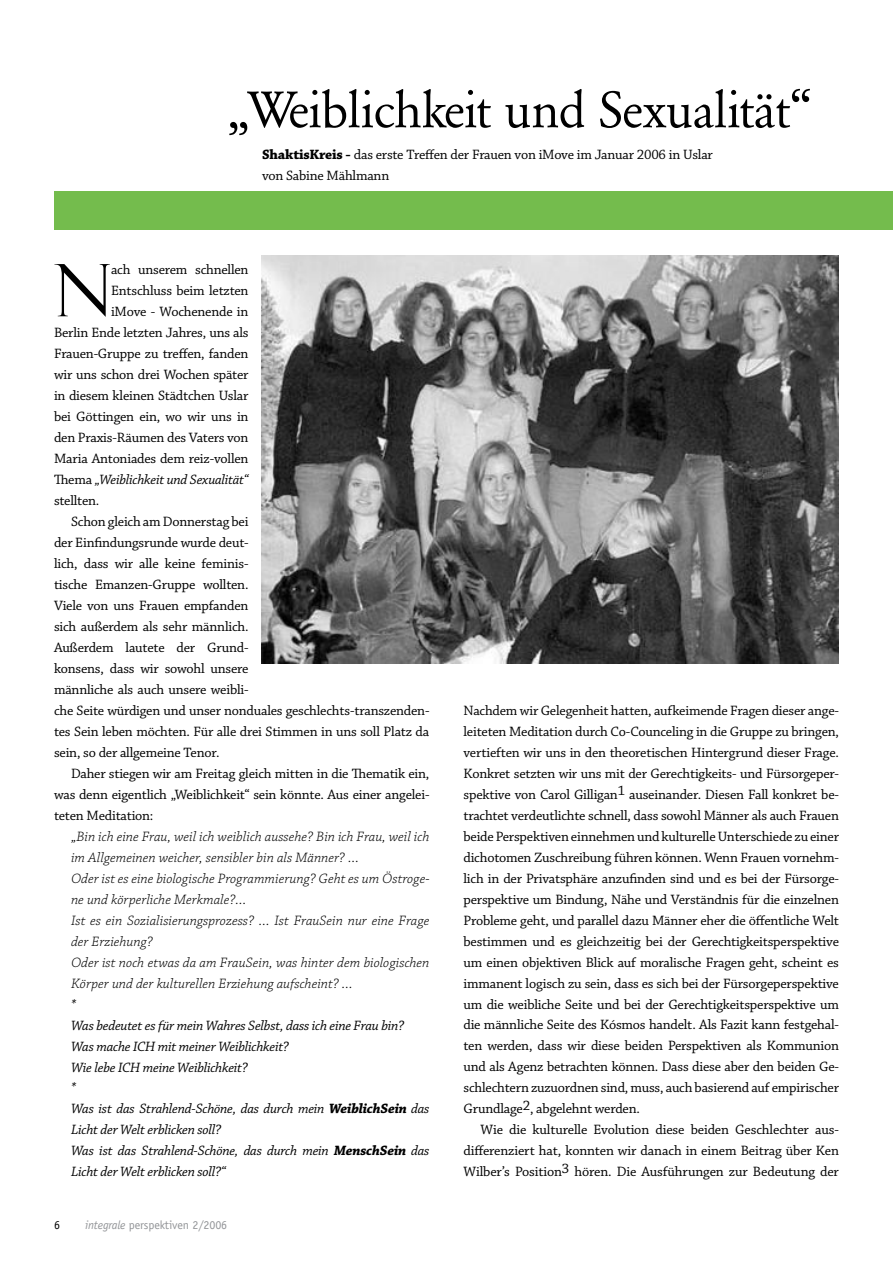
<style>
.page{position:relative;width:893px;height:1263px;background:#fff}
.page>*{position:absolute;margin:0;border:0;box-sizing:border-box;transform-origin:0 0}
.t1{font:72.6px "Felix Titling";color:#000}
.t2{font:54px "Garamond";letter-spacing:-.025em;color:#000}
.t3{font:14.25px/21px "Chaparral Pro";letter-spacing:-.015em;color:#000;text-align:justify}
.t4{font:14.25px/21px "Chaparral Pro Light It Capt";color:#000}
.t5{font:italic 14.25px/21px "Chaparral Pro";letter-spacing:-.015em;color:#000}
.t6{font:12px "Officina Sans";letter-spacing:-.01em;color:#939598}
.t7{font:12px "Officina Sans";color:#000}
.s1{font-weight:700}
.s2{font-style:normal}
.s3{font-style:italic}
</style>
<div class="page">
<div style="left:54px;top:191px;width:839px;height:39px;background:#74bc4d"></div>
<img style="left:261px;top:255px;width:578px;height:408px">
<h2 class="t2" style="left:227px;top:80px;width:586px">„Weiblichkeit und Sexualität“</h2>
<p class="t3" style="left:262px;top:144px;width:452px"><span class="s1">ShaktisKreis -</span> das erste Treffen der Frauen von iMove im Januar 2006 in Uslar von Sabine Mählmann</p>
<h1 class="t1" style="left:54px;top:249px;width:57px">N</h1>
<p class="t3" style="left:111px;top:260px;width:139px">ach unserem schnellen</p>
<p class="t3" style="left:111px;top:281px;width:139px">Entschluss beim letzten</p>
<p class="t3" style="left:111px;top:302px;width:139px">iMove - Wochenende in</p>
<p class="t3" style="left:54px;top:323px;width:196px">Berlin Ende letzten Jahres, uns als</p>
<p class="t3" style="left:54px;top:344px;width:196px">Frauen-Gruppe zu treffen, fanden</p>
<p class="t3" style="left:54px;top:365px;width:196px">wir uns schon drei Wochen später</p>
<p class="t3" style="left:54px;top:386px;width:196px">in diesem kleinen Städtchen Uslar</p>
<p class="t3" style="left:54px;top:407px;width:196px">bei Göttingen ein, wo wir uns in</p>
<p class="t3" style="left:54px;top:428px;width:196px">den Praxis-Räumen des Vaters von</p>
<p class="t3" style="left:54px;top:449px;width:196px">Maria Antoniades dem reiz-vollen</p>
<p class="t5" style="left:54px;top:470px;width:196px"><span class="s2">Thema</span> „Weiblichkeit und Sexualität“</p>
<p class="t3" style="left:54px;top:491px;width:47px">stellten.</p>
<p class="t3" style="left:71px;top:512px;width:179px">Schon gleich am Donnerstag bei</p>
<p class="t3" style="left:54px;top:533px;width:196px">der Einfindungsrunde wurde deut-</p>
<p class="t3" style="left:54px;top:554px;width:196px">lich, dass wir alle keine feminis-</p>
<p class="t3" style="left:54px;top:574px;width:196px">tische Emanzen-Gruppe wollten.</p>
<p class="t3" style="left:54px;top:595px;width:196px">Viele von uns Frauen empfanden</p>
<p class="t3" style="left:54px;top:616px;width:196px">sich außerdem als sehr männlich.</p>
<p class="t3" style="left:54px;top:637px;width:196px">Außerdem lautete der Grund-</p>
<p class="t3" style="left:54px;top:658px;width:196px">konsens, dass wir sowohl unsere</p>
<p class="t3" style="left:54px;top:679px;width:196px">männliche als auch unsere weibli-</p>
<p class="t3" style="left:54px;top:700px;width:377px">che Seite würdigen und unser nonduales geschlechts-transzenden-</p>
<p class="t3" style="left:54px;top:721px;width:377px">tes Sein leben möchten. Für alle drei Stimmen in uns soll Platz da</p>
<p class="t3" style="left:54px;top:742px;width:167px">sein, so der allgemeine Tenor.</p>
<p class="t3" style="left:71px;top:763px;width:360px">Daher stiegen wir am Freitag gleich mitten in die Thematik ein,</p>
<p class="t3" style="left:54px;top:784px;width:377px">was denn eigentlich „Weiblichkeit“ sein könnte. Aus einer angelei-</p>
<p class="t3" style="left:54px;top:805px;width:101px">teten Meditation:</p>
<p class="t4" style="left:71px;top:826px;width:360px">„Bin ich eine Frau, weil ich weiblich aussehe? Bin ich Frau, weil ich im Allgemeinen weicher, sensibler bin als Männer? ...<br>Oder ist es eine biologische Programmierung? Geht es um Östroge&shy;ne und körperliche Merkmale?...<br>Ist es ein Sozialisierungsprozess? ... Ist FrauSein nur eine Frage der Erziehung?<br>Oder ist noch etwas da am FrauSein, was hinter dem biologischen Körper und der kulturellen Erziehung aufscheint? ...</p>
<p class="t5" style="left:71px;top:994px;width:360px">*<br>Was bedeutet es für mein Wahres Selbst, dass ich eine Frau bin?<br>Was mache ICH mit meiner Weiblichkeit?<br>Wie lebe ICH meine Weiblichkeit?<br>*<br>Was ist das Strahlend-Schöne, das durch mein <span class="s1">WeiblichSein</span> das Licht der Welt erblicken soll?<br>Was ist das Strahlend-Schöne, das durch mein <span class="s1">MenschSein</span> das Licht der Welt erblicken soll?“</p>
<p class="t7" style="left:54px;top:1218px;width:7px">6</p>
<p class="t6" style="left:85px;top:1218px;width:144px"><span class="s3">integrale</span> perspektiven 2/2006</p>
<p class="t3" style="left:463px;top:700px;width:377px">Nachdem wir Gelegenheit hatten, aufkeimende Fragen dieser ange&shy;leiteten Meditation durch Co-Counceling in die Gruppe zu bringen, vertieften wir uns in den theoretischen Hintergrund dieser Frage.<br>Konkret setzten wir uns mit der Gerechtigkeits- und Fürsorgeper&shy;spektive von Carol Gilligan1 auseinander. Diesen Fall konkret be&shy;trachtet verdeutlichte schnell, dass sowohl Männer als auch Frauen beide Perspektiven einnehmen und kulturelle Unterschiede zu einer dichotomen Zuschreibung führen können. Wenn Frauen vornehm&shy;lich in der Privatsphäre anzufinden sind und es bei der Fürsorge&shy;perspektive um Bindung, Nähe und Verständnis für die einzelnen Probleme geht, und parallel dazu Männer eher die öffentliche Welt bestimmen und es gleichzeitig bei der Gerechtigkeitsperspektive um einen objektiven Blick auf moralische Fragen geht, scheint es immanent logisch zu sein, dass es sich bei der Fürsorgeperspektive um die weibliche Seite und bei der Gerechtigkeitsperspektive um die männliche Seite des Kósmos handelt. Als Fazit kann festgehal&shy;ten werden, dass wir diese beiden Perspektiven als Kommunion und als Agenz betrachten können. Dass diese aber den beiden Ge&shy;schlechtern zuzuordnen sind, muss, auch basierend auf empirischer Grundlage2, abgelehnt werden.</p>
<p class="t3" style="left:463px;top:1120px;width:377px;text-indent:17px">Wie die kulturelle Evolution diese beiden Geschlechter aus&shy;differenziert hat, konnten wir danach in einem Beitrag über Ken Wilber’s Position3 hören. Die Ausführungen zur Bedeutung der</p>
</div>
